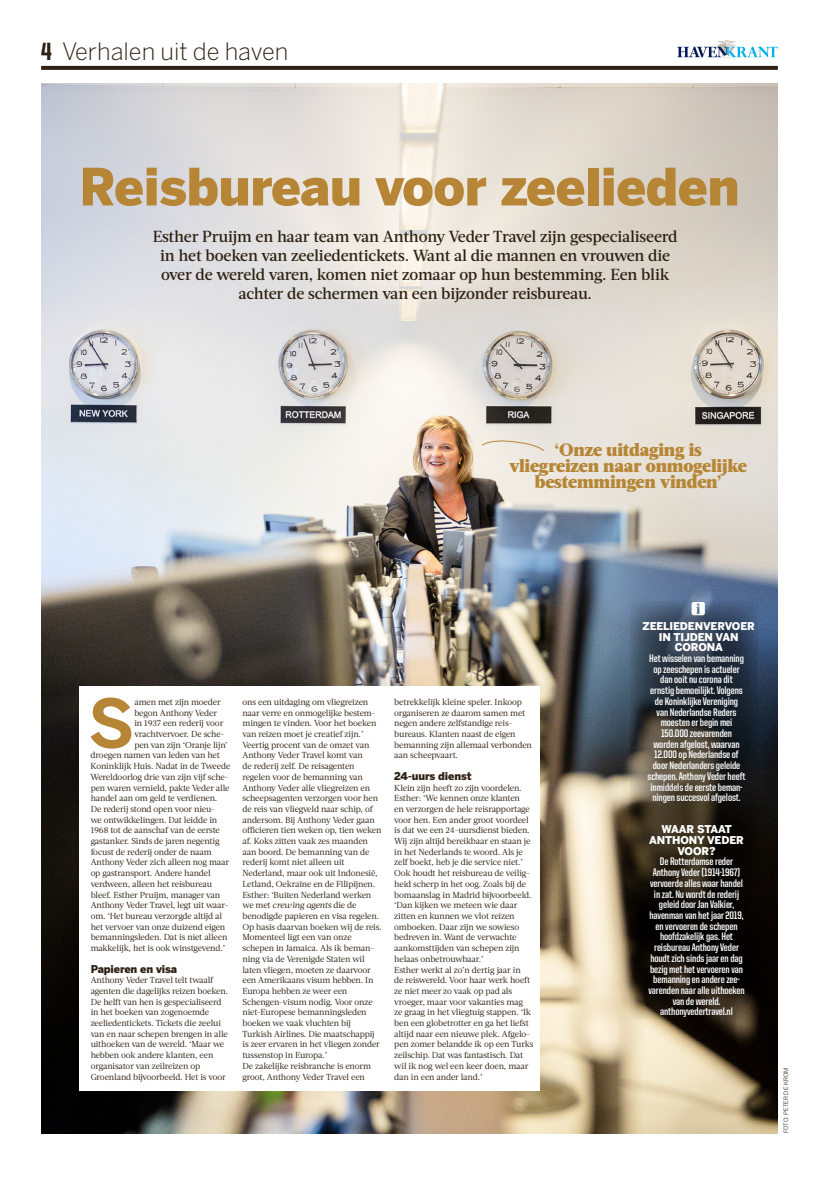
<style>
.page{position:relative;width:820px;height:1177px;background:#fff}
.page>*{position:absolute;margin:0;border:0;box-sizing:border-box;transform-origin:0 0}
.t1{font:700 66.5px "Benton Sans";color:#b68636}
.t2{font:900 51px "Benton Sans";letter-spacing:-.01em;color:#b68636}
.t3{font:300 23.7px "Benton Sans";color:#2e2113}
.t4{font:900 18px/16px "Acta";letter-spacing:-.01em;color:#b68636;text-align:center}
.t5{font:500 16px/19.2px "Acta";letter-spacing:-.015em;color:#2e2113;text-align:center}
.t6{font:700 11px/10.7px "United Sans Cond";letter-spacing:-.01em;color:#fff;text-align:center}
.t7{font:900 10.7px/10.7px "Benton Sans";letter-spacing:-.01em;color:#fff;text-align:center}
.t8{font:900 10.7px "Benton Sans";letter-spacing:-.01em;color:#2e2113}
.t9{font:8.7px/10.7px "Acta";letter-spacing:-.015em;color:#2e2113}
.t10{font:6px "Benton Sans";color:#2e2113}
.s1{font-family:"United Sans Cond";font-weight:800;font-size:25px}
.s2{font-style:italic}
</style>
<div class="page">
<img style="left:41px;top:84px;width:736px;height:1049px">
<div style="left:79px;top:685px;width:460px;height:405px;background:#fff"></div>
<svg style="left:481px;top:439px;width:64px;height:13px"></svg>
<svg style="left:631px;top:603px;width:125px;height:414px;background:#272726"></svg>
<div style="left:629px;top:601px;width:129px;height:418px;border:1px solid #2e2113"></div>
<svg style="left:691px;top:602px;width:13px;height:13px"></svg>
<svg style="left:677px;top:40px;width:100px;height:18px"></svg>
<svg style="left:41px;top:66px;width:736px;height:4px;background:#332619"></svg>
<h3 class="t3" style="left:41px;top:38px;width:249px"><span class="s1">4</span> Verhalen uit de haven</h3>
<h2 class="t2" style="left:79px;top:154px;width:661px">Reisbureau voor zeelieden</h2>
<p class="t5" style="left:153px;top:227px;width:526px">Esther Pruijm en haar team van Anthony Veder Travel zijn gespecialiseerd in het boeken van zeeliedentickets. Want al die mannen en vrouwen die over de wereld varen, komen niet zomaar op hun bestemming. Een blik achter de schermen van een bijzonder reisbureau.</p>
<h3 class="t4" style="left:509px;top:442px;width:239px">‘Onze uitdaging is vliegreizen naar onmogelijke bestemmingen vinden’</h3>
<h1 class="t1" style="left:88px;top:681px;width:48px">S</h1>
<p class="t9" style="left:134px;top:696px;width:88px">amen met zijn moeder</p>
<p class="t9" style="left:134px;top:707px;width:84px">begon Anthony Veder</p>
<p class="t9" style="left:134px;top:718px;width:90px">in 1937 een rederij voor</p>
<p class="t9" style="left:134px;top:728px;width:92px">vrachtvervoer. De sche-</p>
<p class="t9" style="left:134px;top:739px;width:95px">pen van zijn ‘Oranje lijn’</p>
<p class="t9" style="left:91px;top:750px;width:131px">droegen namen van leden van het</p>
<p class="t9" style="left:91px;top:760px;width:141px">Koninklijk Huis. Nadat in de Tweede</p>
<p class="t9" style="left:91px;top:771px;width:139px">Wereldoorlog drie van zijn vijf sche-</p>
<p class="t9" style="left:91px;top:782px;width:140px">pen waren vernield, pakte Veder alle</p>
<p class="t9" style="left:91px;top:793px;width:128px">handel aan om geld te verdienen.</p>
<p class="t9" style="left:91px;top:803px;width:126px">De rederij stond open voor nieu-</p>
<p class="t9" style="left:91px;top:814px;width:128px">we ontwikkelingen. Dat leidde in</p>
<p class="t9" style="left:91px;top:825px;width:131px">1968 tot de aanschaf van de eerste</p>
<p class="t9" style="left:91px;top:835px;width:130px">gastanker. Sinds de jaren negentig</p>
<p class="t9" style="left:91px;top:846px;width:123px">focust de rederij onder de naam</p>
<p class="t9" style="left:91px;top:857px;width:140px">Anthony Veder zich alleen nog maar</p>
<p class="t9" style="left:91px;top:867px;width:121px">op gastransport. Andere handel</p>
<p class="t9" style="left:91px;top:878px;width:123px">verdween, alleen het reisbureau</p>
<p class="t9" style="left:91px;top:889px;width:131px">bleef. Esther Pruijm, manager van</p>
<p class="t9" style="left:91px;top:900px;width:139px">Anthony Veder Travel, legt uit waar-</p>
<p class="t9" style="left:91px;top:910px;width:133px">om. ‘Het bureau verzorgde altijd al</p>
<p class="t9" style="left:91px;top:921px;width:136px">het vervoer van onze duizend eigen</p>
<p class="t9" style="left:91px;top:932px;width:138px">bemanningsleden. Dat is niet alleen</p>
<p class="t9" style="left:91px;top:942px;width:136px">makkelijk, het is ook winstgevend.’</p>
<p class="t8" style="left:91px;top:961px;width:88px">Papieren en visa</p>
<p class="t9" style="left:91px;top:974px;width:139px">Anthony Veder Travel telt twaalf agenten die dagelijks reizen boeken.<br>De helft van hen is gespecialiseerd in het boeken van zogenoemde zeeliedentickets. Tickets die zeelui van en naar schepen brengen in alle uithoeken van de wereld. ‘Maar we hebben ook andere klanten, een organisator van zeilreizen op Groenland bijvoorbeeld. Het is voor</p>
<p class="t9" style="left:242px;top:696px;width:141px">ons een uitdaging om vliegreizen naar verre en onmogelijke bestem&shy;mingen te vinden. Voor het boeken van reizen moet je creatief zijn.’<br>Veertig procent van de omzet van<br>Anthony Veder Travel komt van<br>de rederij zelf. De reisagenten regelen voor de bemanning van<br>Anthony Veder alle vliegreizen en scheepsagenten verzorgen voor hen de reis van vliegveld naar schip, of andersom. Bij Anthony Veder gaan officieren tien weken op, tien weken af. Koks zitten vaak zes maanden aan boord. De bemanning van de rederij komt niet alleen uit<br>Nederland, maar ook uit Indonesië,<br>Letland, Oekraïne en de Filipijnen.<br>Esther: ‘Buiten Nederland werken we met <span class="s2">crewing agents</span> die de benodigde papieren en visa regelen.<br>Op basis daarvan boeken wij de reis.<br>Momenteel ligt een van onze schepen in Jamaica. Als ik beman&shy;ning via de Verenigde Staten wil laten vliegen, moeten ze daarvoor een Amerikaans visum hebben. In<br>Europa hebben ze weer een<br>Schengen-visum nodig. Voor onze niet-Europese bemanningsleden boeken we vaak vluchten bij<br>Turkish Airlines. Die maatschappij is zeer ervaren in het vliegen zonder tussenstop in Europa.’<br>De zakelijke reisbranche is enorm groot, Anthony Veder Travel een</p>
<p class="t9" style="left:394px;top:696px;width:139px">betrekkelijk kleine speler. Inkoop organiseren ze daarom samen met negen andere zelfstandige reis&shy;bureaus. Klanten naast de eigen bemanning zijn allemaal verbonden aan scheepvaart.</p>
<p class="t8" style="left:394px;top:769px;width:79px">24-uurs dienst</p>
<p class="t9" style="left:394px;top:782px;width:141px">Klein zijn heeft zo zijn voordelen.<br>Esther: ‘We kennen onze klanten<br>en verzorgen de hele reisrapportage voor hen. Een ander groot voordeel is dat we een 24-uursdienst bieden.<br>Wij zijn altijd bereikbaar en staan je in het Nederlands te woord. Als je zelf boekt, heb je die service niet.’ Ook houdt het reisbureau de veilig&shy;heid scherp in het oog. Zoals bij de bomaanslag in Madrid bijvoorbeeld. ‘Dan kijken we meteen wie daar zitten en kunnen we vlot reizen omboeken. Daar zijn we sowieso bedreven in. Want de verwachte aankomsttijden van schepen zijn helaas onbetrouwbaar.’<br>Esther werkt al zo’n dertig jaar in<br>de reiswereld. Voor haar werk hoeft ze niet meer zo vaak op pad als vroeger, maar voor vakanties mag<br>ze graag in het vliegtuig stappen. ‘Ik ben een globetrotter en ga het liefst altijd naar een nieuwe plek. Afgelo&shy;pen zomer belandde ik op een Turks zeilschip. Dat was fantastisch. Dat wil ik nog wel een keer doen, maar dan in een ander land.’</p>
<p class="t7" style="left:642px;top:621px;width:114px">ZEELIEDENVERVOER<br>IN TIJDEN VAN<br>CORONA</p>
<p class="t6" style="left:647px;top:653px;width:100px">Het wisselen van bemanning op zeeschepen is actueler dan ooit nu corona dit ernstig bemoeilijkt. Volgens de Koninklijke Vereniging<br>van Nederlandse Reders moesten er begin mei<br>150.000 zeevarenden worden afgelost, waarvan<br>12.000 op Nederlandse of door Nederlanders geleide schepen. Anthony Veder heeft inmiddels de eerste beman&shy;ningen succesvol afgelost.</p>
<p class="t7" style="left:649px;top:824px;width:96px">WAAR STAAT<br>ANTHONY VEDER<br>VOOR?</p>
<p class="t6" style="left:648px;top:856px;width:98px">De Rotterdamse reder<br>Anthony Veder (1914-1967) vervoerde alles waar handel in zat. Nu wordt de rederij geleid door Jan Valkier, havenman van het jaar 2019, en vervoeren de schepen hoofdzakelijk gas. Het reisbureau Anthony Veder houdt zich sinds jaar en dag bezig met het vervoeren van bemanning en andere zee&shy;varenden naar alle uithoeken van de wereld. anthonyvedertravel.nl</p>
<p class="t10" style="left:782px;top:1133px;width:67px;rotate:-90deg">FOTO: PETER DE KROM</p>
</div>
